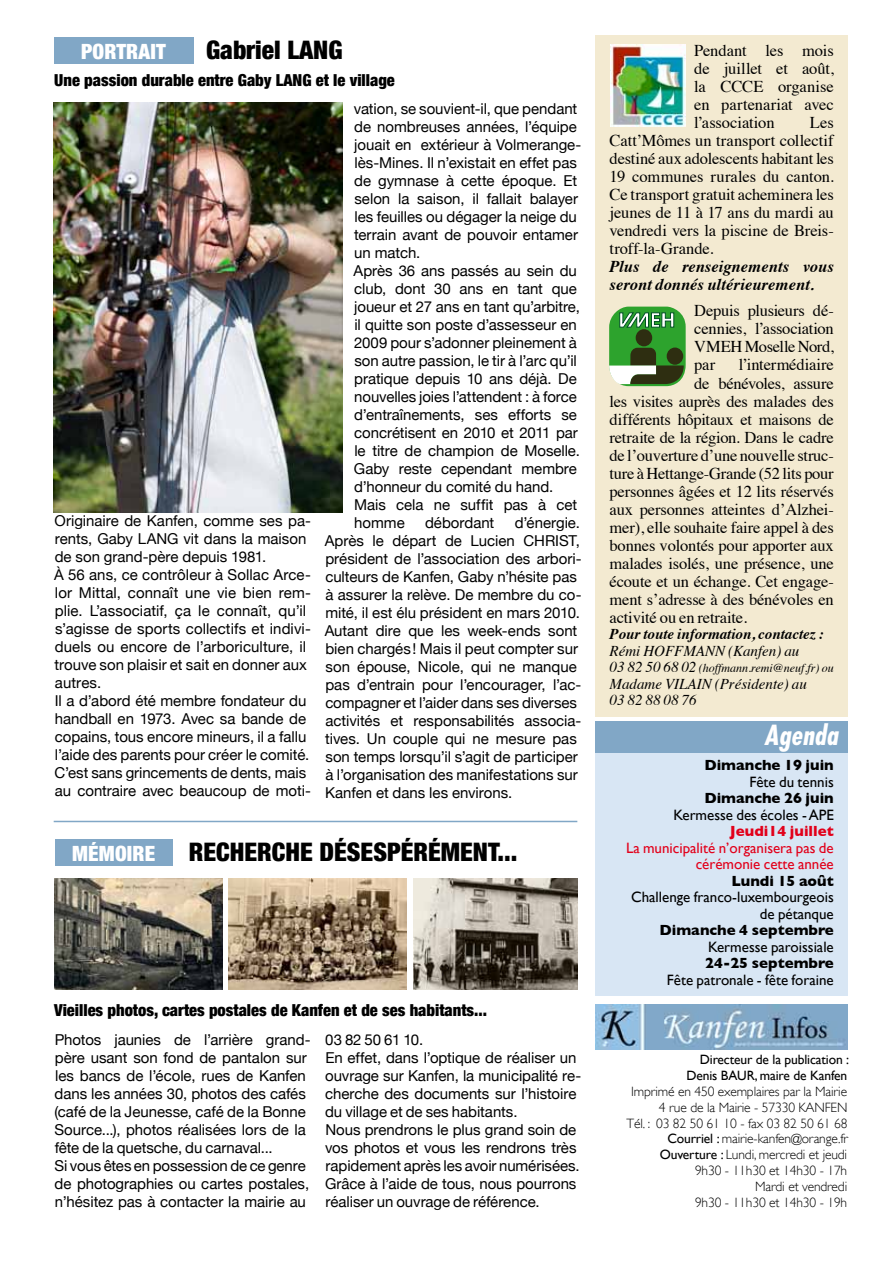
<style>
.page{position:relative;width:893px;height:1263px;background:#fff}
.page>*{position:absolute;margin:0;border:0;box-sizing:border-box;transform-origin:0 0}
.t1{font:italic 700 condensed 27px "Futura Std";letter-spacing:.01em;color:#fff}
.t2{font:900 condensed 25.5px "Helvetica Neue";color:#000}
.t3{font:900 condensed 21px "Helvetica Neue";letter-spacing:.01em;color:#fff}
.t4{font:16.5px/18px "Times";letter-spacing:-.01em;color:#000;text-align:justify}
.t5{font:900 condensed 16.5px "Helvetica Neue";color:#000}
.t6{font:italic 700 16.5px/18px "Times";letter-spacing:.005em;color:#000}
.t7{font:15px/18px "Helvetica Neue";letter-spacing:-.005em;color:#000}
.t8{font:15px/16.5px "Gill Sans";color:#000;text-align:right}
.t9{font:700 15px "Gill Sans";color:#000}
.t10{font:italic 15px/16.5px "Times";color:#000}
.t11{font:15px/16.5px "Gill Sans";color:#e2001a;text-align:right}
.t12{font:italic 700 15px "Times";color:#000}
.t13{font:700 15px "Gill Sans";color:#e2001a}
.t14{font:300 13.5px/15.9px "Gill Sans";letter-spacing:-.01em;color:#000;text-align:right}
.t15{font:13.5px/15.9px "Gill Sans";letter-spacing:-.01em;color:#000;text-align:right}
.t16{font:italic 12px "Times";color:#000}
.s1{font-size:15px}
.s2{font-weight:400}
</style>
<div class="page">
<div style="left:595px;top:745px;width:253px;height:251px;background:#d8e6f4"></div>
<div style="left:595px;top:35px;width:253px;height:681px;background:#f3ead1"></div>
<img style="left:595px;top:1004px;width:253px;height:45px">
<div style="left:55px;top:839px;width:118px;height:27px;background:#81a7c6"></div>
<img style="left:54px;top:878px;width:169px;height:111px">
<img style="left:229px;top:878px;width:177px;height:111px">
<img style="left:414px;top:878px;width:163px;height:111px">
<div style="left:54px;top:37px;width:140px;height:27px;background:#81a7c6"></div>
<img style="left:54px;top:102px;width:289px;height:410px">
<hr style="left:54px;top:821px;width:523px;height:1px;background:#81a7c6">
<svg style="left:609px;top:307px;width:77px;height:79px;background:#54924d"></svg>
<img style="left:610px;top:45px;width:76px;height:82px">
<div style="left:595px;top:721px;width:253px;height:32px;background:#81a7c6"></div>
<h3 class="t3" style="left:81px;top:39px;width:86px">PORTRAIT</h3>
<h2 class="t2" style="left:206px;top:35px;width:138px">Gabriel LANG</h2>
<p class="t5" style="left:54px;top:70px;width:342px">Une passion durable entre Gaby LANG et le village</p>
<p class="t7" style="left:54px;top:512px;width:258px">Originaire de Kanfen, comme ses pa&shy;rents, Gaby LANG vit dans la maison de son grand-père depuis 1981.<br>À 56 ans, ce contrôleur à Sollac Arce&shy;lor Mittal, connaît une vie bien rem&shy;plie. L’associatif, ça le connaît, qu’il s’agisse de sports collectifs et indivi&shy;duels ou encore de l’arboriculture, il trouve son plaisir et sait en donner aux autres.<br>Il a d’abord été membre fondateur du handball en 1973. Avec sa bande de copains, tous encore mineurs, il a fallu l’aide des parents pour créer le comité.<br>C’est sans grincements de dents, mais au contraire avec beaucoup de moti-</p>
<p class="t7" style="left:354px;top:100px;width:229px">vation, se souvient-il, que pendant de nombreuses années, l’équipe jouait en extérieur à Volmerange&shy;lès-Mines. Il n’existait en effet pas de gymnase à cette époque. Et selon la saison, il fallait balayer les feuilles ou dégager la neige du terrain avant de pouvoir entamer un match.<br>Après 36 ans passés au sein du club, dont 30 ans en tant que joueur et 27 ans en tant qu’arbitre, il quitte son poste d’assesseur en<br>2009 pour s’adonner pleinement à son autre passion, le tir à l’arc qu’il pratique depuis 10 ans déjà. De nouvelles joies l’attendent : à force d’entraînements, ses efforts se concrétisent en 2010 et 2011 par le titre de champion de Moselle.<br>Gaby reste cependant membre d’honneur du comité du hand.<br>Mais cela ne suffit pas à cet homme</p>
<p class="t7" style="left:325px;top:514px;width:258px;text-indent:190px">d’énergie.<br>Après le départ de Lucien CHRIST, président de l’association des arbori&shy;culteurs de Kanfen, Gaby n’hésite pas à assurer la relève. De membre du co&shy;mité, il est élu président en mars 2010.<br>Autant dire que les week-ends sont bien chargés! Mais il peut compter sur son épouse, Nicole, qui ne manque pas d’entrain pour l’encourager, l’ac&shy;compagner et l’aider dans ses diverses activités et responsabilités associa&shy;tives. Un couple qui ne mesure pas son temps lorsqu’il s’agit de participer à l’organisation des manifestations sur Kanfen et dans les environs.</p>
<p class="t7" style="left:425px;top:514px;width:71px">débordant</p>
<h3 class="t3" style="left:72px;top:840px;width:85px">MÉMOIRE</h3>
<h2 class="t2" style="left:189px;top:837px;width:330px">RECHERCHE DÉSESPÉRÉMENT...</h2>
<p class="t5" style="left:54px;top:1000px;width:434px">Vieilles photos, cartes postales de Kanfen et de ses habitants...</p>
<p class="t7" style="left:54px;top:1030px;width:258px">Photos jaunies de l’arrière grand&shy;père usant son fond de pantalon sur les bancs de l’école, rues de Kanfen dans les années 30, photos des cafés (café de la Jeunesse, café de la Bonne Source...), photos réalisées lors de la fête de la quetsche, du carnaval...<br>Si vous êtes en possession de ce genre de photographies ou cartes postales, n’hésitez pas à contacter la mairie au</p>
<p class="t7" style="left:325px;top:1030px;width:258px">03 82 50 61 10.<br>En effet, dans l’optique de réaliser un ouvrage sur Kanfen, la municipalité re&shy;cherche des documents sur l’histoire du village et de ses habitants.<br>Nous prendrons le plus grand soin de vos photos et vous les rendrons très rapidement après les avoir numérisées.<br>Grâce à l’aide de tous, nous pourrons réaliser un ouvrage de référence.</p>
<p class="t4" style="left:694px;top:40px;width:141px">Pendant les mois de juillet et août, la CCCE organise en partenariat avec l’association</p>
<p class="t4" style="left:609px;top:112px;width:226px;text-indent:200px">Les Catt’Mômes un transport collectif destiné aux adolescents habitant les 19 communes rurales du canton.<br>Ce transport gratuit acheminera les jeunes de 11 à 17 ans du mardi au vendredi vers la piscine de Breis&shy;troff-la-Grande.</p>
<p class="t6" style="left:609px;top:256px;width:226px">Plus de renseignements vous seront donnés ultérieurement.</p>
<p class="t4" style="left:694px;top:300px;width:141px">Depuis plusieurs dé&shy;cennies, l’association VMEH Moselle Nord, par</p>
<p class="t4" style="left:739px;top:354px;width:96px">l’intermédiaire</p>
<p class="t4" style="left:694px;top:372px;width:141px">de bénévoles, assure</p>
<p class="t4" style="left:609px;top:390px;width:226px">les visites auprès des malades des</p>
<p class="t4" style="left:609px;top:408px;width:226px">différents hôpitaux et maisons de</p>
<p class="t4" style="left:609px;top:427px;width:226px">retraite de la région. Dans le cadre</p>
<p class="t4" style="left:609px;top:445px;width:226px">de l’ouverture d’une nouvelle struc-</p>
<p class="t4" style="left:609px;top:463px;width:226px">ture à Hettange-Grande (52 lits pour</p>
<p class="t4" style="left:609px;top:481px;width:226px">personnes âgées et 12 lits réservés</p>
<p class="t4" style="left:609px;top:499px;width:226px">aux personnes atteintes d’Alzhei-</p>
<p class="t4" style="left:609px;top:517px;width:226px">mer), elle souhaite faire appel à des</p>
<p class="t4" style="left:609px;top:535px;width:226px">bonnes volontés pour apporter aux</p>
<p class="t4" style="left:609px;top:553px;width:226px">malades isolés, une présence, une</p>
<p class="t4" style="left:609px;top:571px;width:226px">écoute et un échange. Cet engage-</p>
<p class="t4" style="left:609px;top:589px;width:226px">ment s’adresse à des bénévoles en</p>
<p class="t4" style="left:609px;top:607px;width:139px">activité ou en retraite.</p>
<p class="t12" style="left:609px;top:620px;width:216px">Pour toute information, contactez :</p>
<p class="t10" style="left:609px;top:641px;width:191px">Rémi HOFFMANN (Kanfen) au</p>
<p class="t16" style="left:609px;top:657px;width:226px"><span class="s1">03 82 50 68 02</span> (hoffmann.remi@neuf.fr) ou</p>
<p class="t10" style="left:609px;top:674px;width:199px">Madame VILAIN (Présidente) au<br>03 82 88 08 76</p>
<h1 class="t1" style="left:764px;top:718px;width:75px">Agenda</h1>
<p class="t9" style="left:704px;top:756px;width:131px">Dimanche 19 juin</p>
<p class="t8" style="left:749px;top:773px;width:86px">Fête du tennis</p>
<p class="t9" style="left:704px;top:789px;width:131px">Dimanche 26 juin</p>
<p class="t8" style="left:674px;top:806px;width:162px">Kermesse des écoles - APE</p>
<p class="t13" style="left:730px;top:822px;width:105px">Jeudi14 juillet</p>
<p class="t11" style="left:626px;top:839px;width:209px">La municipalité n’organisera pas de cérémonie cette année</p>
<p class="t9" style="left:731px;top:872px;width:104px">Lundi 15 août</p>
<p class="t8" style="left:631px;top:889px;width:204px">Challenge franco-luxembourgeois de pétanque</p>
<p class="t9" style="left:659px;top:921px;width:176px">Dimanche 4 septembre</p>
<p class="t8" style="left:708px;top:938px;width:127px">Kermesse paroissiale</p>
<p class="t9" style="left:705px;top:954px;width:130px">24-25 septembre</p>
<p class="t8" style="left:667px;top:971px;width:168px">Fête patronale - fête foraine</p>
<p class="t15" style="left:686px;top:1051px;width:164px">Directeur de la publication :<br>Denis BAUR, maire de Kanfen</p>
<p class="t14" style="left:627px;top:1083px;width:223px">Imprimé en 450 exemplaires par la Mairie<br>4 rue de la Mairie - 57330 KANFEN<br>Tél. : 03 82 50 61 10 - fax 03 82 50 61 68<br><span class="s2">Courriel :</span> mairie-kanfen@orange.fr<br><span class="s2">Ouverture :</span> Lundi, mercredi et jeudi<br>9h30 - 11h30 et 14h30 - 17h<br>Mardi et vendredi<br>9h30 - 11h30 et 14h30 - 19h</p>
</div>
